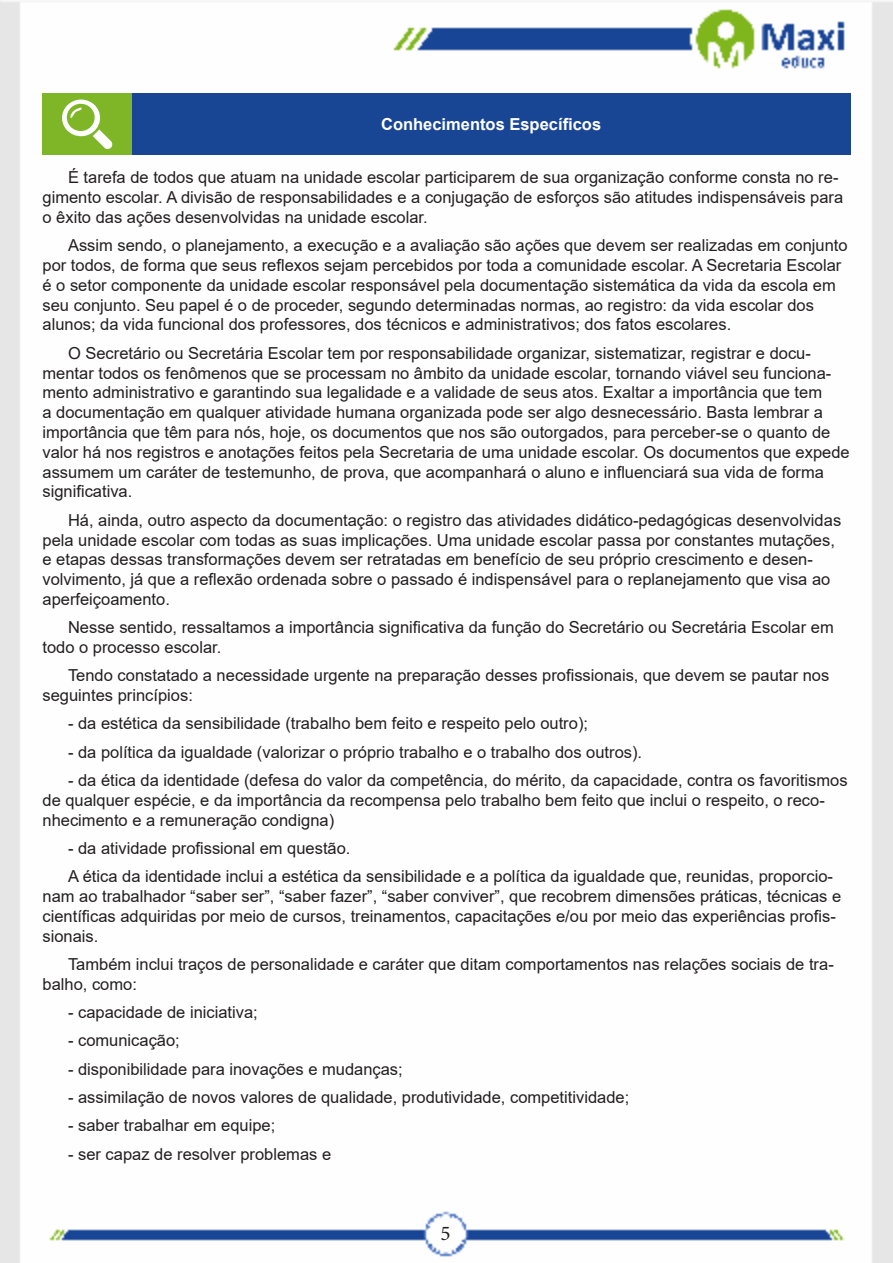
<style>
.page{position:relative;width:893px;height:1263px;background:#fff}
.page>*{position:absolute;margin:0;border:0;box-sizing:border-box;transform-origin:0 0}
.t1{font:21px "Minion Pro";color:#231f20}
.t2{font:16.5px/19.8px "Arial";color:#231f20}
.Titulo_de_Caixa{font:700 16.5px "Arial";color:#fff}
</style>
<div class="page">
<img style="left:0;top:0;width:893px;height:1263px">
<div style="left:43px;top:94px;width:89px;height:61px;background:#7fb628"></div>
<div style="left:132px;top:94px;width:718px;height:61px;background:#184695"></div>
<svg style="left:62px;top:100px;width:51px;height:49px"></svg>
<p class="Titulo_de_Caixa" style="left:381px;top:113px;width:222px">Conhecimentos Específicos</p>
<p class="t2" style="left:43px;top:168px;width:802px;text-indent:26px">É tarefa de todos que atuam na unidade escolar participarem de sua organização conforme consta no re&shy;gimento escolar. A divisão de responsabilidades e a conjugação de esforços são atitudes indispensáveis para o êxito das ações desenvolvidas na unidade escolar.</p>
<p class="t2" style="left:43px;top:235px;width:807px;text-indent:26px">Assim sendo, o planejamento, a execução e a avaliação são ações que devem ser realizadas em conjunto por todos, de forma que seus reflexos sejam percebidos por toda a comunidade escolar. A Secretaria Escolar é o setor componente da unidade escolar responsável pela documentação sistemática da vida da escola em seu conjunto. Seu papel é o de proceder, segundo determinadas normas, ao registro: da vida escolar dos alunos; da vida funcional dos professores, dos técnicos e administrativos; dos fatos escolares.</p>
<p class="t2" style="left:43px;top:343px;width:809px;text-indent:26px">O Secretário ou Secretária Escolar tem por responsabilidade organizar, sistematizar, registrar e docu&shy;mentar todos os fenômenos que se processam no âmbito da unidade escolar, tornando viável seu funciona&shy;mento administrativo e garantindo sua legalidade e a validade de seus atos. Exaltar a importância que tem<br>a documentação em qualquer atividade humana organizada pode ser algo desnecessário. Basta lembrar a importância que têm para nós, hoje, os documentos que nos são outorgados, para perceber-se o quanto de valor há nos registros e anotações feitos pela Secretaria de uma unidade escolar. Os documentos que expede assumem um caráter de testemunho, de prova, que acompanhará o aluno e influenciará sua vida de forma significativa.</p>
<p class="t2" style="left:43px;top:510px;width:800px;text-indent:26px">Há, ainda, outro aspecto da documentação: o registro das atividades didático-pedagógicas desenvolvidas pela unidade escolar com todas as suas implicações. Uma unidade escolar passa por constantes mutações, e etapas dessas transformações devem ser retratadas em benefício de seu próprio crescimento e desen&shy;volvimento, já que a reflexão ordenada sobre o passado é indispensável para o replanejamento que visa ao aperfeiçoamento.</p>
<p class="t2" style="left:43px;top:617px;width:793px;text-indent:26px">Nesse sentido, ressaltamos a importância significativa da função do Secretário ou Secretária Escolar em todo o processo escolar.</p>
<p class="t2" style="left:43px;top:665px;width:788px;text-indent:26px">Tendo constatado a necessidade urgente na preparação desses profissionais, que devem se pautar nos seguintes princípios:</p>
<p class="t2" style="left:68px;top:714px;width:521px">- da estética da sensibilidade (trabalho bem feito e respeito pelo outro);</p>
<p class="t2" style="left:68px;top:742px;width:576px">- da política da igualdade (valorizar o próprio trabalho e o trabalho dos outros).</p>
<p class="t2" style="left:43px;top:770px;width:807px;text-indent:26px">- da ética da identidade (defesa do valor da competência, do mérito, da capacidade, contra os favoritismos de qualquer espécie, e da importância da recompensa pelo trabalho bem feito que inclui o respeito, o reco&shy;nhecimento e a remuneração condigna)</p>
<p class="t2" style="left:68px;top:838px;width:284px">- da atividade profissional em questão.</p>
<p class="t2" style="left:43px;top:866px;width:800px;text-indent:26px">A ética da identidade inclui a estética da sensibilidade e a política da igualdade que, reunidas, proporcio&shy;nam ao trabalhador “saber ser”, “saber fazer”, “saber conviver”, que recobrem dimensões práticas, técnicas e científicas adquiridas por meio de cursos, treinamentos, capacitações e/ou por meio das experiências profis&shy;sionais.</p>
<p class="t2" style="left:43px;top:954px;width:793px;text-indent:26px">Também inclui traços de personalidade e caráter que ditam comportamentos nas relações sociais de tra&shy;balho, como:</p>
<p class="t2" style="left:68px;top:1002px;width:191px">- capacidade de iniciativa;</p>
<p class="t2" style="left:68px;top:1030px;width:113px">- comunicação;</p>
<p class="t2" style="left:68px;top:1059px;width:336px">- disponibilidade para inovações e mudanças;</p>
<p class="t2" style="left:68px;top:1087px;width:563px">- assimilação de novos valores de qualidade, produtividade, competitividade;</p>
<p class="t2" style="left:68px;top:1115px;width:209px">- saber trabalhar em equipe;</p>
<p class="t2" style="left:68px;top:1144px;width:265px">- ser capaz de resolver problemas e</p>
<p class="t1" style="left:440px;top:1219px;width:12px">5</p>
</div>
